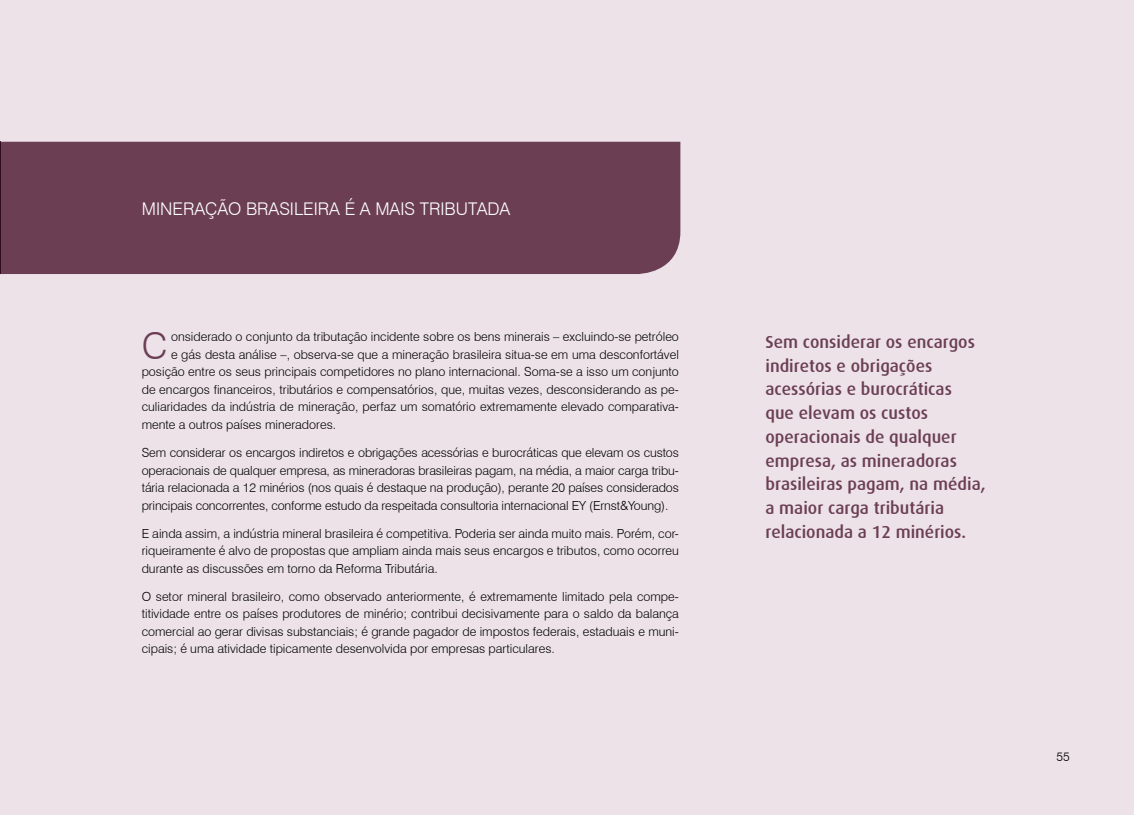
<style>
.page{position:relative;width:1134px;height:815px;background:#ece2e7}
.page>*{position:absolute;margin:0;border:0;box-sizing:border-box;transform-origin:0 0}
.t1{font:300 36.88px "Swiss 721 BT";color:#6b3e54}
.t2{font:500 17.5px/23.8px "Dax";color:#6b3e54}
.t3{font:300 17.5px "Swiss 721 BT";color:#fff}
.t4{font:300 12.5px/17.5px "Swiss 721 BT";color:#000;text-align:justify}
</style>
<div class="page">
<div style="left:1px;top:142px;width:679px;height:132px;background:#6b3e54"></div>
<hr style="left:0;top:142px;width:1px;height:132px;background:#6b3e54">
<h2 class="t3" style="left:142px;top:198px;width:370px">M ineração brasileira é a mais tributada</h2>
<h1 class="t1" style="left:142px;top:323px;width:24px">C</h1>
<p class="t4" style="left:171px;top:328px;width:509px">onsiderado o conjunto da tributação incidente sobre os bens minerais – excluindo-se petróleo</p>
<p class="t4" style="left:171px;top:346px;width:509px">e gás desta análise –, observa-se que a mineração brasileira situa-se em uma desconfortável</p>
<p class="t4" style="left:142px;top:363px;width:539px">posição entre os seus principais competidores no plano internacional. Soma-se a isso um conjunto</p>
<p class="t4" style="left:142px;top:381px;width:539px">de encargos financeiros, tributários e compensatórios, que, muitas vezes, desconsiderando as pe-</p>
<p class="t4" style="left:142px;top:398px;width:539px">culiaridades da indústria de mineração, perfaz um somatório extremamente elevado comparativa-</p>
<p class="t4" style="left:142px;top:416px;width:196px">mente a outros países mineradores.</p>
<p class="t4" style="left:142px;top:444px;width:539px">Sem considerar os encargos indiretos e obrigações acessórias e burocráticas que elevam os custos operacionais de qualquer empresa, as mineradoras brasileiras pagam, na média, a maior carga tribu&shy;tária relacionada a 12 minérios (nos quais é destaque na produção), perante 20 países considerados principais concorrentes, conforme estudo da respeitada consultoria internacional EY (Ernst&amp;Young).</p>
<p class="t4" style="left:142px;top:524px;width:539px">E ainda assim, a indústria mineral brasileira é competitiva. Poderia ser ainda muito mais. Porém, cor&shy;riqueiramente é alvo de propostas que ampliam ainda mais seus encargos e tributos, como ocorreu durante as discussões em torno da Reforma Tributária.</p>
<p class="t4" style="left:142px;top:587px;width:539px">O setor mineral brasileiro, como observado anteriormente, é extremamente limitado pela compe&shy;titividade entre os países produtores de minério; contribui decisivamente para o saldo da balança comercial ao gerar divisas substanciais; é grande pagador de impostos federais, estaduais e muni&shy;cipais; é uma atividade tipicamente desenvolvida por empresas particulares.</p>
<h2 class="t2" style="left:765px;top:330px;width:222px">Sem considerar os encargos indiretos e obrigações acessórias e burocráticas<br>que elevam os custos operacionais de qualquer empresa, as mineradoras brasileiras pagam, na média, a maior carga tributária relacionada a 12 minérios.</h2>
<p class="t4" style="left:1056px;top:748px;width:15px">55</p>
</div>
